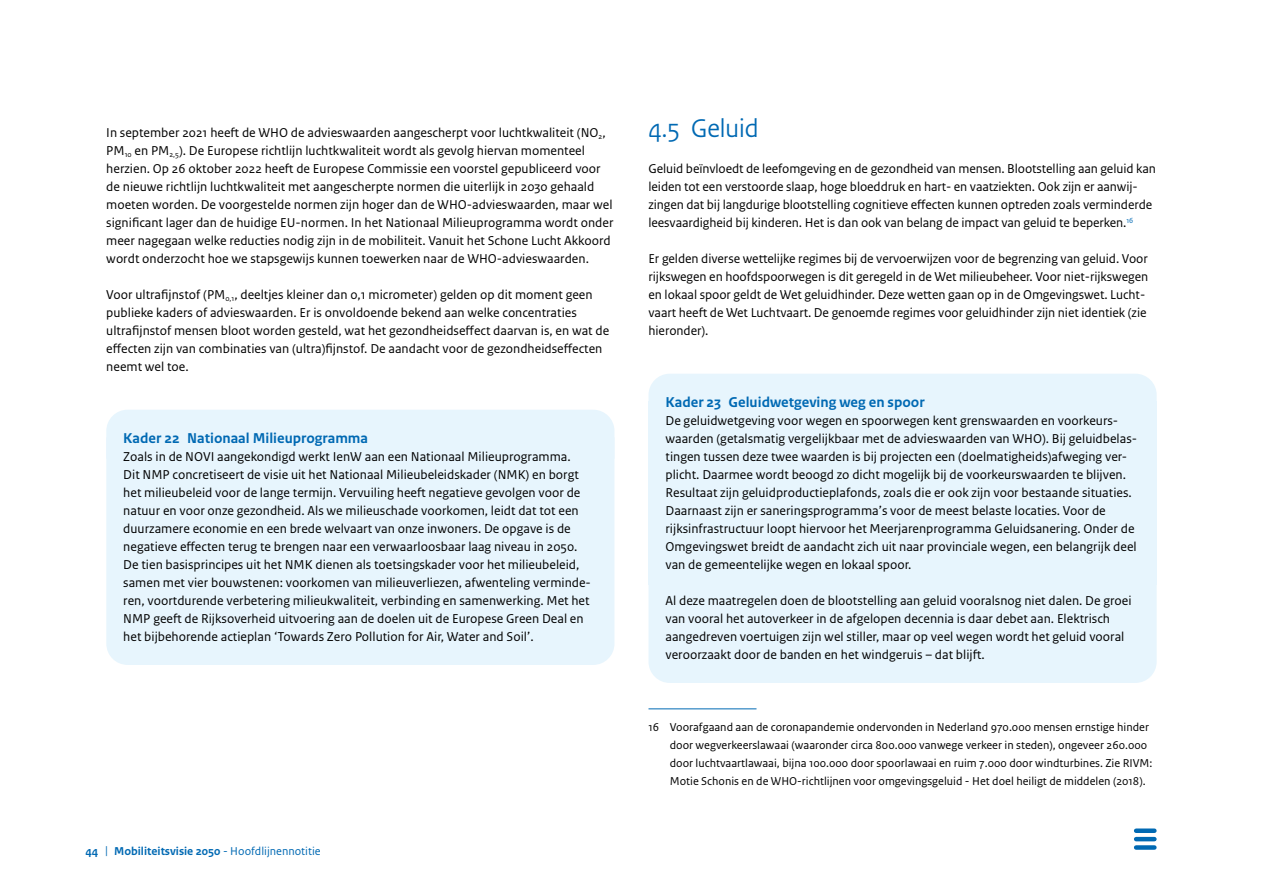
<style>
.page{position:relative;width:1263px;height:893px;background:#fff}
.page>*{position:absolute;margin:0;border:0;box-sizing:border-box;transform-origin:0 0}
.Paragraaf_H3{font:27px "Rijksoverheid Sans Heading";color:#0069b3}
.K_-_tussenkopje_-_H4{font:700 15px "Rijksoverheid Sans Text";color:#0069b3}
.Platte_tekst_-_P{font:13.5px/18px "Rijksoverheid Sans Text";color:#000}
.K_-_platte_tekst_wit{font:13.5px/18px "Rijksoverheid Sans Text";color:#000}
.K_-_platte_tekst_-_P{font:13.5px/18px "Rijksoverheid Sans Text";color:#000}
.Voetnoot_-_P{font:12px/18px "Rijksoverheid Sans Text";color:#000}
.t1{font:700 12px "Rijksoverheid Sans Text";color:#0069b3}
.s1{font-weight:400}
</style>
<div class="page">
<div style="left:1136px;top:828px;width:18px;height:5px;background:#0069b3"></div>
<hr style="left:1136px;top:837px;width:18px;height:4px;background:#0069b3">
<div style="left:1136px;top:845px;width:18px;height:5px;background:#0069b3"></div>
<div style="left:106px;top:410px;width:508px;height:27px;background:#e7f5fd"></div>
<div style="left:106px;top:437px;width:508px;height:228px;background:#e7f5fd"></div>
<div style="left:648px;top:374px;width:509px;height:27px;background:#e7f5fd"></div>
<div style="left:648px;top:401px;width:509px;height:183px;background:#e7f5fd"></div>
<div style="left:648px;top:584px;width:509px;height:99px;background:#e7f5fd"></div>
<hr style="left:648px;top:708px;width:108px;height:1px;background:#0069b3">
<p class="Platte_tekst_-_P" style="left:106px;top:124px;width:509px">In september 2021 heeft de WHO de advieswaarden aangescherpt voor luchtkwaliteit (NO<sub>2</sub>, PM<sub>10</sub> en PM<sub>2,5</sub>). De Europese richtlijn luchtkwaliteit wordt als gevolg hiervan momenteel herzien. Op 26 oktober 2022 heeft de Europese Commissie een voorstel gepubliceerd voor de nieuwe richtlijn luchtkwaliteit met aangescherpte normen die uiterlijk in 2030 gehaald moeten worden. De voorgestelde normen zijn hoger dan de WHO-advieswaarden, maar wel significant lager dan de huidige EU-normen. In het Nationaal Milieuprogramma wordt onder meer nagegaan welke reducties nodig zijn in de mobiliteit. Vanuit het Schone Lucht Akkoord wordt onderzocht hoe we stapsgewijs kunnen toewerken naar de WHO-advieswaarden.</p>
<p class="Platte_tekst_-_P" style="left:106px;top:286px;width:504px">Voor ultrafijnstof (PM<sub>0,1</sub>, deeltjes kleiner dan 0,1 micrometer) gelden op dit moment geen publieke kaders of advieswaarden. Er is onvoldoende bekend aan welke concentraties ultrafijnstof mensen bloot worden gesteld, wat het gezondheidseffect daarvan is, en wat de effecten zijn van combinaties van (ultra)fijnstof. De aandacht voor de gezondheidseffecten neemt wel toe.</p>
<h4 class="K_-_tussenkopje_-_H4" style="left:123px;top:430px;width:246px">Kader 22 Nationaal Milieuprogramma</h4>
<p class="K_-_platte_tekst_wit" style="left:123px;top:448px;width:469px">Zoals in de NOVI aangekondigd werkt IenW aan een Nationaal Milieuprogramma.<br>Dit NMP concretiseert de visie uit het Nationaal Milieubeleidskader (NMK) en borgt het milieubeleid voor de lange termijn. Vervuiling heeft negatieve gevolgen voor de natuur en voor onze gezondheid. Als we milieuschade voorkomen, leidt dat tot een duurzamere economie en een brede welvaart van onze inwoners. De opgave is de negatieve effecten terug te brengen naar een verwaarloosbaar laag niveau in 2050.<br>De tien basisprincipes uit het NMK dienen als toetsingskader voor het milieubeleid, samen met vier bouwstenen: voorkomen van milieuverliezen, afwenteling verminde&shy;ren, voortdurende verbetering milieukwaliteit, verbinding en samenwerking. Met het NMP geeft de Rijksoverheid uitvoering aan de doelen uit de Europese Green Deal en het bijbehorende actieplan ‘Towards Zero Pollution for Air, Water and Soil’.</p>
<p class="t1" style="left:86px;top:844px;width:237px">44 <span class="s1">|</span> Mobiliteitsvisie 2050 <span class="s1">- Hoofdlijnennotitie</span></p>
<h3 class="Paragraaf_H3" style="left:648px;top:113px;width:112px">4.5 Geluid</h3>
<p class="Platte_tekst_-_P" style="left:648px;top:160px;width:509px">Geluid beïnvloedt de leefomgeving en de gezondheid van mensen. Blootstelling aan geluid kan leiden tot een verstoorde slaap, hoge bloeddruk en hart- en vaatziekten. Ook zijn er aanwij&shy;zingen dat bij langdurige blootstelling cognitieve effecten kunnen optreden zoals verminderde leesvaardigheid bij kinderen. Het is dan ook van belang de impact van geluid te beperken.<sup>16</sup></p>
<p class="Platte_tekst_-_P" style="left:648px;top:250px;width:501px">Er gelden diverse wettelijke regimes bij de vervoerwijzen voor de begrenzing van geluid. Voor rijkswegen en hoofdspoorwegen is dit geregeld in de Wet milieubeheer. Voor niet-rijkswegen en lokaal spoor geldt de Wet geluidhinder. Deze wetten gaan op in de Omgevingswet. Lucht&shy;vaart heeft de Wet Luchtvaart. De genoemde regimes voor geluidhinder zijn niet identiek (zie hieronder).</p>
<h4 class="K_-_tussenkopje_-_H4" style="left:665px;top:394px;width:261px">Kader 23 Geluidwetgeving weg en spoor</h4>
<p class="K_-_platte_tekst_-_P" style="left:665px;top:412px;width:473px">De geluidwetgeving voor wegen en spoorwegen kent grenswaarden en voorkeurs&shy;waarden (getalsmatig vergelijkbaar met de advieswaarden van WHO). Bij geluidbelas&shy;tingen tussen deze twee waarden is bij projecten een (doelmatigheids)afweging ver&shy;plicht. Daarmee wordt beoogd zo dicht mogelijk bij de voorkeurswaarden te blijven.<br>Resultaat zijn geluidproductieplafonds, zoals die er ook zijn voor bestaande situaties.<br>Daarnaast zijn er saneringsprogramma’s voor de meest belaste locaties. Voor de rijksinfrastructuur loopt hiervoor het Meerjarenprogramma Geluidsanering. Onder de Omgevingswet breidt de aandacht zich uit naar provinciale wegen, een belangrijk deel van de gemeentelijke wegen en lokaal spoor.</p>
<p class="K_-_platte_tekst_wit" style="left:665px;top:592px;width:468px">Al deze maatregelen doen de blootstelling aan geluid vooralsnog niet dalen. De groei van vooral het autoverkeer in de afgelopen decennia is daar debet aan. Elektrisch aangedreven voertuigen zijn wel stiller, maar op veel wegen wordt het geluid vooral veroorzaakt door de banden en het windgeruis – dat blijft.</p>
<p class="Voetnoot_-_P" style="left:670px;top:718px;width:484px;text-indent:-21px">16 Voorafgaand aan de coronapandemie ondervonden in Nederland 970.000 mensen ernstige hinder door wegverkeerslawaai (waaronder circa 800.000 vanwege verkeer in steden), ongeveer 260.000 door luchtvaartlawaai, bijna 100.000 door spoorlawaai en ruim 7.000 door windturbines. Zie RIVM:<br>Motie Schonis en de WHO-richtlijnen voor omgevingsgeluid - Het doel heiligt de middelen (2018).</p>
</div>
